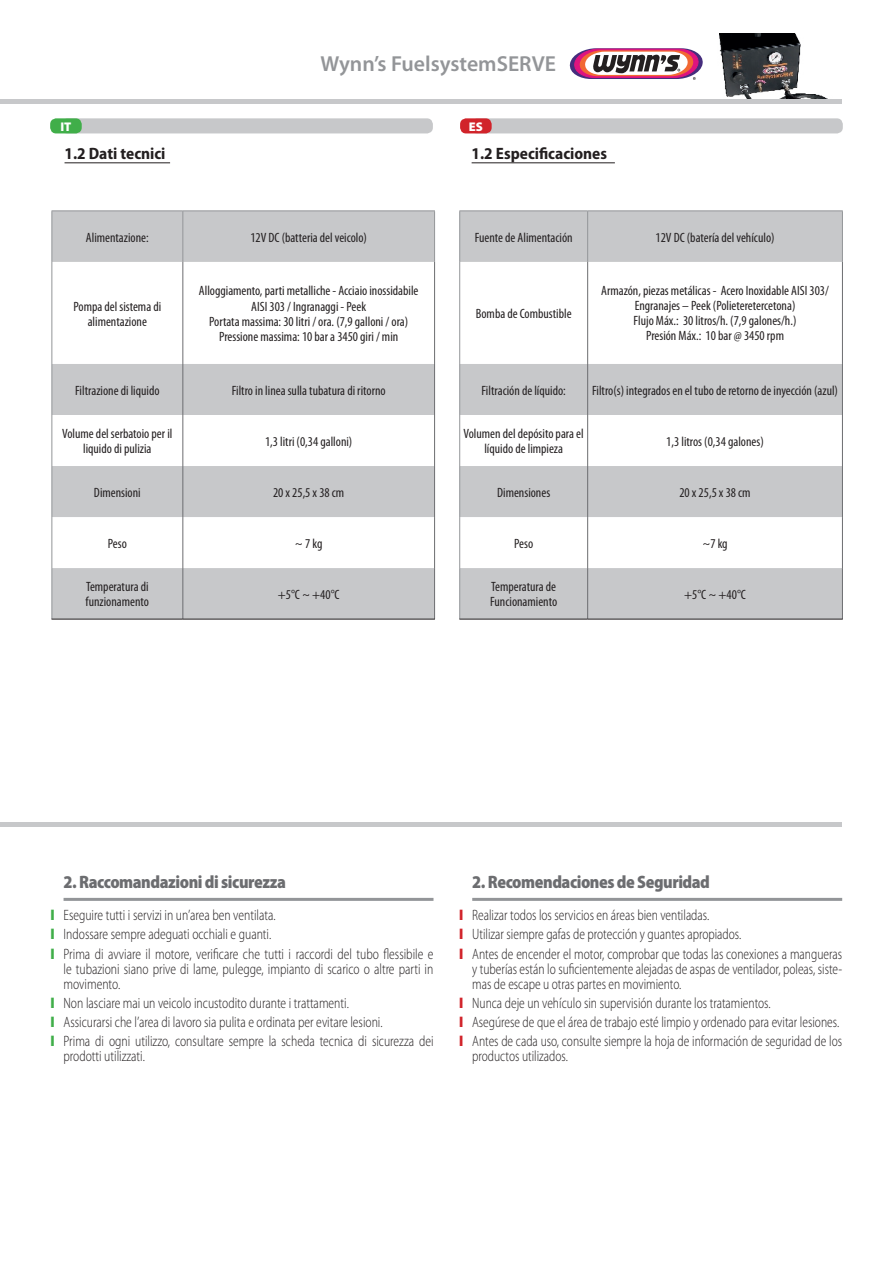
<style>
.page{position:relative;width:893px;height:1263px;background:#fff}
.page>*{position:absolute;margin:0;border:0;box-sizing:border-box;transform-origin:0 0}
.t1{font:600 21.75px "Myriad Pro";color:#939598}
.t2{font:900 semi-condensed 18px "Myriad Pro";letter-spacing:-.025em;color:#6c6d70;scale:.95 1}
.t3{font:700 semi-condensed 16.5px "Myriad Pro";color:#231f20}
.t4{font:300 semi-condensed 15px/19.2px "Myriad Pro";color:#231f20;scale:.85 1}
.t5{font:300 semi-condensed 15px/19.2px "Myriad Pro";color:#231f20;scale:.86 1}
.t6{font:condensed 13.5px/15px "Myriad Pro";color:#231f20;text-align:center}
.t7{font:900 12.6px "Myriad Pro";color:#fff}
.s1{color:#40ae49}
.s2{color:#d1232a}
</style>
<div class="page">
<hr style="left:0;top:99px;width:842px;height:4px;background:#c7c8ca">
<img style="left:719px;top:33px;width:109px;height:66px">
<svg style="left:569px;top:48px;width:134px;height:32px"></svg>
<div style="left:61px;top:118px;width:372px;height:15px;background:#c7c8ca;border-radius:6px"></div>
<div style="left:50px;top:118px;width:32px;height:15px;background:#40ae49;border-radius:6px"></div>
<div style="left:471px;top:118px;width:372px;height:15px;background:#c7c8ca;border-radius:6px"></div>
<div style="left:460px;top:118px;width:32px;height:15px;background:#d1232a;border-radius:6px"></div>
<div style="left:0;top:822px;width:842px;height:5px;background:#c7c8ca"></div>
<hr style="left:64px;top:898px;width:369px;height:3px;background:#939598">
<hr style="left:472px;top:898px;width:370px;height:3px;background:#939598">
<svg style="left:52px;top:211px;width:382px;height:408px;fill:#cccdce"></svg>
<hr style="left:182px;top:262px;width:1px;height:102px;background:#6c6d70">
<hr style="left:182px;top:364px;width:1px;height:51px;background:#6c6d70">
<hr style="left:182px;top:415px;width:1px;height:51px;background:#6c6d70">
<hr style="left:182px;top:466px;width:1px;height:51px;background:#6c6d70">
<hr style="left:182px;top:517px;width:1px;height:51px;background:#6c6d70">
<hr style="left:182px;top:568px;width:1px;height:51px;background:#6c6d70">
<hr style="left:51px;top:210px;width:132px;height:1px;background:#939598">
<hr style="left:183px;top:210px;width:252px;height:1px;background:#939598">
<hr style="left:51px;top:262px;width:1px;height:102px;background:#939598">
<hr style="left:51px;top:364px;width:1px;height:51px;background:#939598">
<hr style="left:51px;top:415px;width:1px;height:51px;background:#939598">
<hr style="left:51px;top:466px;width:1px;height:51px;background:#939598">
<hr style="left:51px;top:517px;width:1px;height:51px;background:#939598">
<hr style="left:51px;top:568px;width:1px;height:51px;background:#939598">
<hr style="left:434px;top:262px;width:1px;height:102px;background:#6c6d70">
<hr style="left:434px;top:364px;width:1px;height:51px;background:#6c6d70">
<hr style="left:434px;top:415px;width:1px;height:51px;background:#6c6d70">
<hr style="left:434px;top:466px;width:1px;height:51px;background:#6c6d70">
<hr style="left:434px;top:517px;width:1px;height:51px;background:#6c6d70">
<hr style="left:434px;top:568px;width:1px;height:51px;background:#6c6d70">
<hr style="left:51px;top:211px;width:1px;height:51px;background:#939598">
<hr style="left:182px;top:211px;width:1px;height:51px;background:#939598">
<hr style="left:434px;top:211px;width:1px;height:51px;background:#939598">
<hr style="left:51px;top:619px;width:132px;height:1px;background:#231f20">
<hr style="left:183px;top:619px;width:252px;height:1px;background:#231f20">
<hr style="left:65px;top:162px;width:105px;height:1px;background:#231f20">
<svg style="left:460px;top:211px;width:382px;height:408px;fill:#cccdce"></svg>
<hr style="left:587px;top:262px;width:1px;height:102px;background:#6c6d70">
<hr style="left:587px;top:364px;width:1px;height:51px;background:#6c6d70">
<hr style="left:587px;top:415px;width:1px;height:51px;background:#6c6d70">
<hr style="left:587px;top:466px;width:1px;height:51px;background:#6c6d70">
<hr style="left:587px;top:517px;width:1px;height:51px;background:#6c6d70">
<hr style="left:587px;top:568px;width:1px;height:51px;background:#6c6d70">
<hr style="left:459px;top:210px;width:129px;height:1px;background:#939598">
<hr style="left:588px;top:210px;width:255px;height:1px;background:#939598">
<hr style="left:459px;top:262px;width:1px;height:102px;background:#939598">
<hr style="left:459px;top:364px;width:1px;height:51px;background:#939598">
<hr style="left:459px;top:415px;width:1px;height:51px;background:#939598">
<hr style="left:459px;top:466px;width:1px;height:51px;background:#939598">
<hr style="left:459px;top:517px;width:1px;height:51px;background:#939598">
<hr style="left:459px;top:568px;width:1px;height:51px;background:#939598">
<hr style="left:842px;top:262px;width:1px;height:102px;background:#6c6d70">
<hr style="left:842px;top:364px;width:1px;height:51px;background:#6c6d70">
<hr style="left:842px;top:415px;width:1px;height:51px;background:#6c6d70">
<hr style="left:842px;top:466px;width:1px;height:51px;background:#6c6d70">
<hr style="left:842px;top:517px;width:1px;height:51px;background:#6c6d70">
<hr style="left:842px;top:568px;width:1px;height:51px;background:#6c6d70">
<hr style="left:459px;top:211px;width:1px;height:51px;background:#939598">
<hr style="left:587px;top:211px;width:1px;height:51px;background:#939598">
<hr style="left:842px;top:211px;width:1px;height:51px;background:#939598">
<hr style="left:459px;top:619px;width:129px;height:1px;background:#231f20">
<hr style="left:588px;top:619px;width:255px;height:1px;background:#231f20">
<hr style="left:472px;top:162px;width:143px;height:1px;background:#231f20">
<h1 class="t1" style="left:320px;top:50px;width:237px">Wynn’s FuelsystemSERVE</h1>
<p class="t7" style="left:60px;top:118px;width:13px">IT</p>
<p class="t7" style="left:469px;top:118px;width:16px">ES</p>
<p class="t3" style="left:65px;top:143px;width:103px">1.2 Dati tecnici</p>
<p class="t6" style="left:86px;top:229px;width:64px">Alimentazione:</p>
<p class="t6" style="left:250px;top:229px;width:118px">12V DC (batteria del veicolo)</p>
<p class="t6" style="left:73px;top:298px;width:89px">Pompa del sistema di alimentazione</p>
<p class="t6" style="left:199px;top:283px;width:221px">Alloggiamento, parti metalliche - Acciaio inossidabile AISI 303 / Ingranaggi - Peek<br>Portata massima: 30 litri / ora. (7,9 galloni / ora)<br>Pressione massima: 10 bar a 3450 giri / min</p>
<p class="t6" style="left:75px;top:382px;width:86px">Filtrazione di liquido</p>
<p class="t6" style="left:232px;top:382px;width:155px">Filtro in linea sulla tubatura di ritorno</p>
<p class="t6" style="left:62px;top:426px;width:112px">Volume del serbatoio per il liquido di pulizia</p>
<p class="t6" style="left:265px;top:433px;width:89px">1,3 litri (0,34 galloni)</p>
<p class="t6" style="left:94px;top:484px;width:48px">Dimensioni</p>
<p class="t6" style="left:273px;top:484px;width:73px">20 x 25,5 x 38 cm</p>
<p class="t6" style="left:108px;top:535px;width:21px">Peso</p>
<p class="t6" style="left:295px;top:535px;width:29px">~ 7 kg</p>
<p class="t6" style="left:86px;top:579px;width:65px;text-align:left">Temperatura di funzionamento</p>
<p class="t6" style="left:278px;top:586px;width:63px">+5°C ~ +40°C</p>
<p class="t3" style="left:472px;top:143px;width:137px">1.2 Especificaciones</p>
<p class="t6" style="left:475px;top:229px;width:99px">Fuente de Alimentación</p>
<p class="t6" style="left:655px;top:229px;width:121px">12V DC (batería del vehículo)</p>
<p class="t6" style="left:476px;top:306px;width:97px">Bomba de Combustible</p>
<p class="t6" style="left:601px;top:283px;width:229px">Armazón, piezas metálicas - Acero Inoxidable AISI 303/ Engranajes – Peek (Polieteretercetona)<br>Flujo Máx.: 30 litros/h. (7,9 galones/h.)<br>Presión Máx.: 10 bar @ 3450 rpm</p>
<p class="t6" style="left:481px;top:382px;width:86px">Filtración de líquido:</p>
<p class="t6" style="left:592px;top:382px;width:247px">Filtro(s) integrados en el tubo de retorno de inyección (azul)</p>
<p class="t6" style="left:464px;top:426px;width:122px">Volumen del depósito para el líquido de limpieza</p>
<p class="t6" style="left:666px;top:433px;width:99px">1,3 litros (0,34 galones)</p>
<p class="t6" style="left:497px;top:484px;width:55px">Dimensiones</p>
<p class="t6" style="left:679px;top:484px;width:73px">20 x 25,5 x 38 cm</p>
<p class="t6" style="left:514px;top:535px;width:21px">Peso</p>
<p class="t6" style="left:702px;top:535px;width:27px">~7 kg</p>
<p class="t6" style="left:490px;top:579px;width:69px;text-align:left">Temperatura de<br>Funcionamiento</p>
<p class="t6" style="left:684px;top:586px;width:63px">+5°C ~ +40°C</p>
<h2 class="t2" style="left:64px;top:870px;width:235px">2. Raccomandazioni di sicurezza</h2>
<p class="t5" style="left:51px;top:905px;width:447px"><span class="s1">❙</span> Eseguire tutti i servizi in un’area ben ventilata.<br><span class="s1">❙</span> Indossare sempre adeguati occhiali e guanti.<br><span class="s1">❙</span> Prima di avviare il motore, verificare che tutti i raccordi del tubo flessibile e</p>
<p class="t5" style="left:64px;top:961px;width:432px;line-height:15px">le tubazioni siano prive di lame, pulegge, impianto di scarico o altre parti in movimento.</p>
<p class="t5" style="left:51px;top:993px;width:447px"><span class="s1">❙</span> Non lasciare mai un veicolo incustodito durante i trattamenti.<br><span class="s1">❙</span> Assicurarsi che l’area di lavoro sia pulita e ordinata per evitare lesioni.<br><span class="s1">❙</span> Prima di ogni utilizzo, consultare sempre la scheda tecnica di sicurezza dei</p>
<p class="t5" style="left:64px;top:1047px;width:96px">prodotti utilizzati.</p>
<h2 class="t2" style="left:472px;top:870px;width:252px">2. Recomendaciones de Seguridad</h2>
<p class="t4" style="left:459px;top:905px;width:452px"><span class="s2">❙</span> Realizar todos los servicios en áreas bien ventiladas.<br><span class="s2">❙</span> Utilizar siempre gafas de protección y guantes apropiados.<br><span class="s2">❙</span> Antes de encender el motor, comprobar que todas las conexiones a mangueras</p>
<p class="t4" style="left:472px;top:961px;width:437px;line-height:15px">y tuberías están lo suficientemente alejadas de aspas de ventilador, poleas, siste&shy;mas de escape u otras partes en movimiento.</p>
<p class="t4" style="left:459px;top:993px;width:452px"><span class="s2">❙</span> Nunca deje un vehículo sin supervisión durante los tratamientos.<br><span class="s2">❙</span> Asegúrese de que el área de trabajo esté limpio y ordenado para evitar lesiones. <span class="s2">❙</span> Antes de cada uso, consulte siempre la hoja de información de seguridad de los</p>
<p class="t4" style="left:472px;top:1047px;width:114px">productos utilizados.</p>
</div>
